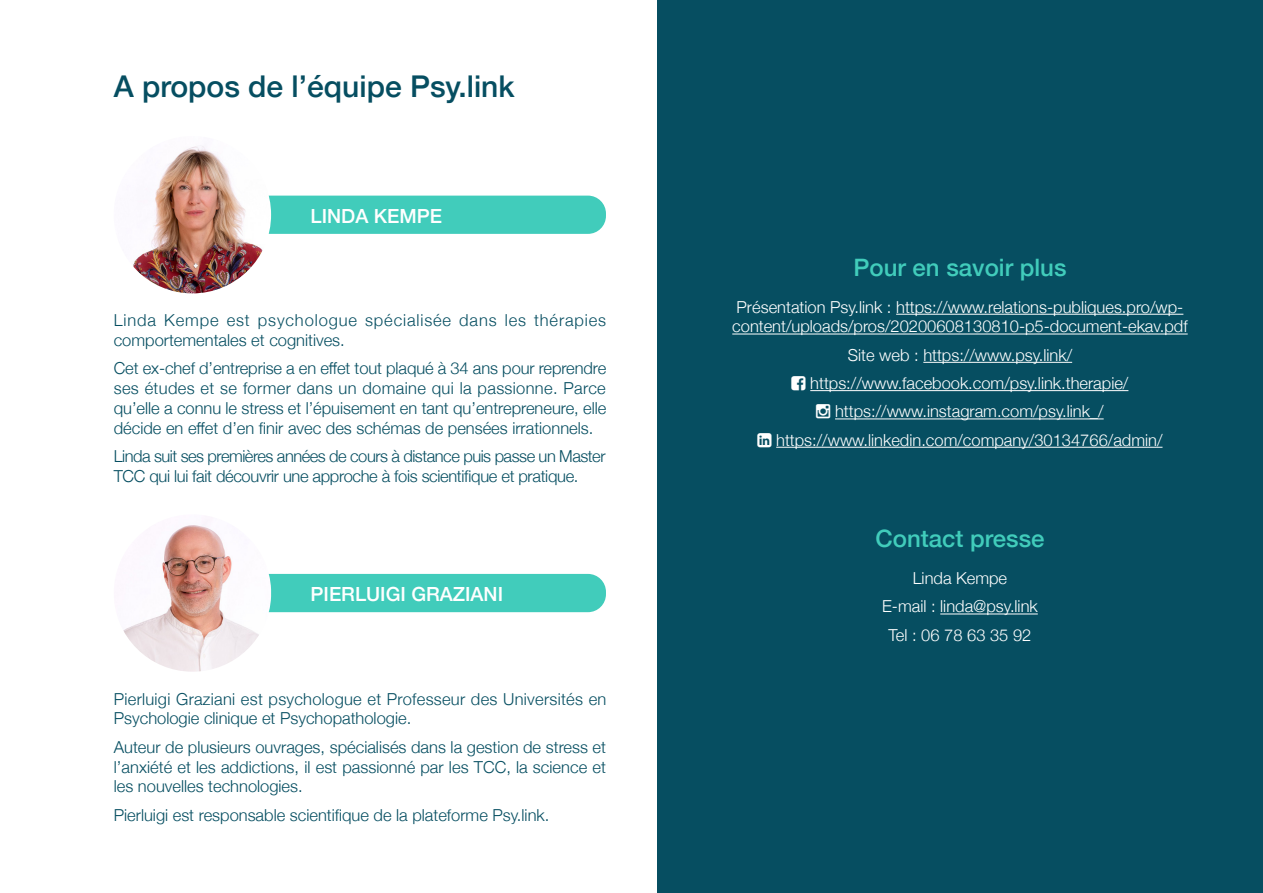
<style>
.page{position:relative;width:1263px;height:893px;background:#fff}
.page>*{position:absolute;margin:0;border:0;box-sizing:border-box;transform-origin:0 0}
.Pages_-_Titre_1{font:500 30px "Helvetica Neue";color:#064e61}
.Page_de_couv_-_Sous{font:500 24px "Helvetica Neue";color:#41ccbb}
.Pages_-_Titre_2{font:500 19.5px "Helvetica Neue";color:#fff}
.Pages_-_Paragraphe{font:300 16.5px/19.8px "Helvetica Neue";color:#064e61;text-align:justify}
.Pages_-_Paragraphe-2{font:300 16.5px/19.8px "Helvetica Neue";color:#fff}
.Pages_-_Paragraphe-3{font:300 16.5px/19.8px "Helvetica Neue";letter-spacing:-.03em;color:#064e61}
.Pages_-_Paragraphe-4{font:300 16.5px/19.8px "Helvetica Neue";letter-spacing:.05em;color:#064e61}
</style>
<div class="page">
<div style="left:252px;top:196px;width:354px;height:38px;background:#41ccbb;border-radius:18px"></div>
<img style="left:114px;top:136px;width:157px;height:157px;border-radius:79px">
<div style="left:252px;top:574px;width:354px;height:38px;background:#41ccbb;border-radius:18px"></div>
<img style="left:114px;top:514px;width:157px;height:158px;border-radius:78px">
<div style="left:657px;top:0;width:606px;height:893px;background:#064e61"></div>
<hr style="left:896px;top:314px;width:287px;height:1px;background:#fff">
<hr style="left:732px;top:334px;width:456px;height:1px;background:#fff">
<hr style="left:923px;top:362px;width:149px;height:1px;background:#fff">
<hr style="left:810px;top:390px;width:318px;height:1px;background:#fff">
<hr style="left:835px;top:418px;width:269px;height:1px;background:#fff">
<hr style="left:776px;top:447px;width:386px;height:1px;background:#fff">
<hr style="left:940px;top:614px;width:98px;height:1px;background:#fff">
<p class="Pages_-_Titre_1" style="left:114px;top:62px;width:402px">A propos de l’équipe Psy.link</p>
<p class="Pages_-_Titre_2" style="left:311px;top:201px;width:133px">LINDA KEMPE</p>
<p class="Pages_-_Paragraphe-4" style="left:114px;top:309px;width:494px">Linda Kempe est psychologue spécialisée dans les thérapies comportementales et cognitives.</p>
<p class="Pages_-_Paragraphe" style="left:114px;top:357px;width:494px">Cet ex-chef d’entreprise a en effet tout plaqué à 34 ans pour reprendre ses études et se former dans un domaine qui la passionne. Parce qu’elle a connu le stress et l’épuisement en tant qu’entrepreneure, elle décide en effet d’en finir avec des schémas de pensées irrationnels.</p>
<p class="Pages_-_Paragraphe-3" style="left:114px;top:445px;width:493px">Linda suit ses premières années de cours à distance puis passe un Master<br>TCC qui lui fait découvrir une approche à fois scientifique et pratique.</p>
<p class="Pages_-_Titre_2" style="left:311px;top:579px;width:194px">PIERLUIGI GRAZIANI</p>
<p class="Pages_-_Paragraphe" style="left:114px;top:688px;width:494px">Pierluigi Graziani est psychologue et Professeur des Universités en<br>Psychologie clinique et Psychopathologie.</p>
<p class="Pages_-_Paragraphe" style="left:114px;top:736px;width:494px">Auteur de plusieurs ouvrages, spécialisés dans la gestion de stress et l’anxiété et les addictions, il est passionné par les TCC, la science et les nouvelles technologies.</p>
<p class="Pages_-_Paragraphe" style="left:114px;top:804px;width:437px">Pierluigi est responsable scientifique de la plateforme Psy.link.</p>
<p class="Page_de_couv_-_Sous" style="left:853px;top:248px;width:214px">Pour en savoir plus</p>
<p class="Pages_-_Paragraphe-2" style="left:732px;top:296px;width:457px">Présentation Psy.link : https://www.relations-publiques.pro/wp&shy;content/uploads/pros/20200608130810-p5-document-ekav.pdf</p>
<p class="Pages_-_Paragraphe-2" style="left:848px;top:344px;width:226px">Site web : https://www.psy.link/</p>
<p class="Pages_-_Paragraphe-2" style="left:810px;top:372px;width:320px">https://www.facebook.com/psy.link.therapie/</p>
<p class="Pages_-_Paragraphe-2" style="left:835px;top:400px;width:270px">https://www.instagram.com/psy.link_/</p>
<p class="Pages_-_Paragraphe-2" style="left:776px;top:429px;width:388px">https://www.linkedin.com/company/30134766/admin/</p>
<p class="Page_de_couv_-_Sous" style="left:875px;top:519px;width:170px">Contact presse</p>
<p class="Pages_-_Paragraphe-2" style="left:913px;top:567px;width:96px">Linda Kempe</p>
<p class="Pages_-_Paragraphe-2" style="left:882px;top:595px;width:157px">E-mail : linda@psy.link</p>
<p class="Pages_-_Paragraphe-2" style="left:888px;top:624px;width:144px">Tel : 06 78 63 35 92</p>
</div>
